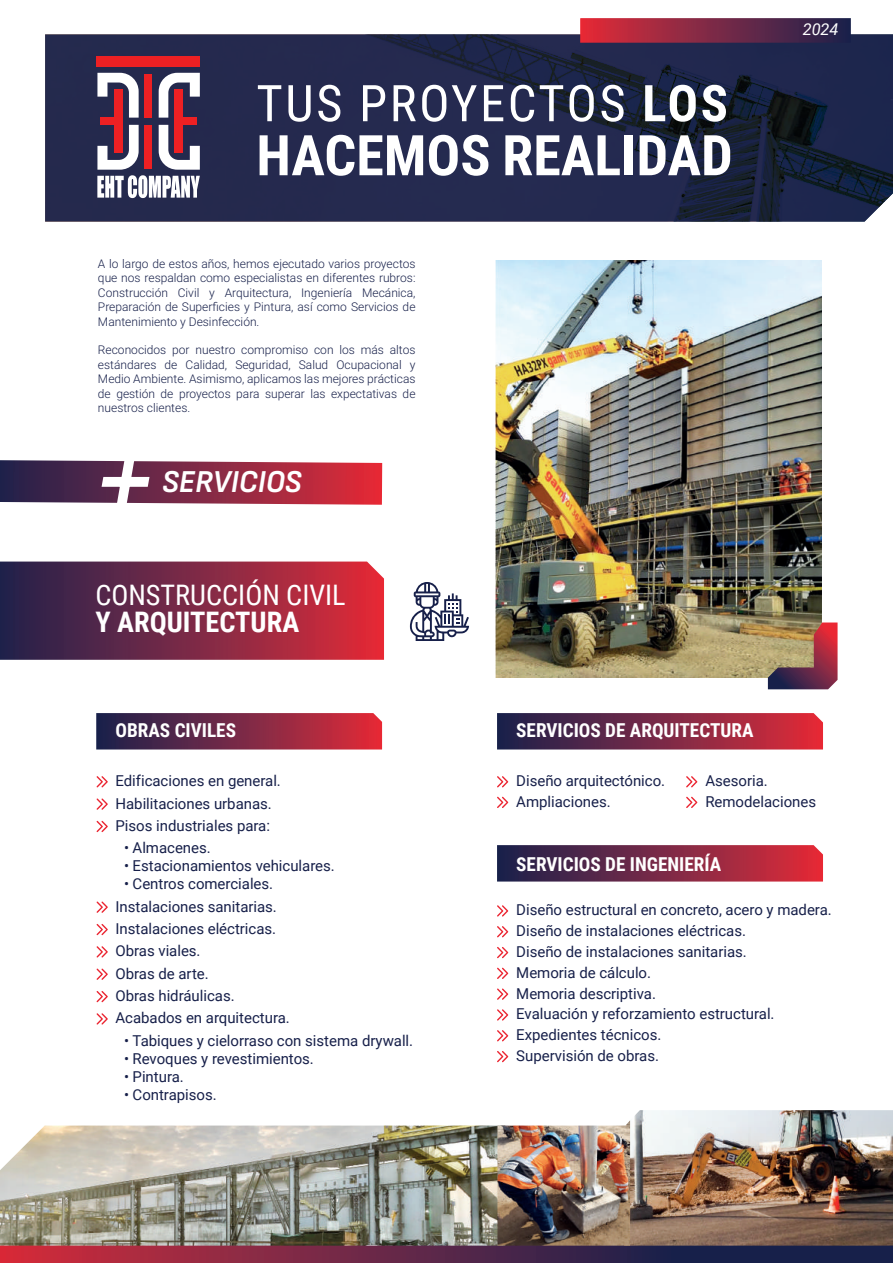
<style>
.page{position:relative;width:893px;height:1263px;background:#fff}
.page>*{position:absolute;margin:0;border:0;box-sizing:border-box;transform-origin:0 0}
.t1{font:italic 116.1px "Roboto Condensed";color:#fff}
.t2{font:700 56.1px "Roboto Condensed";color:#fff}
.t3{font:50.7px "Roboto Condensed";letter-spacing:.05em;color:#fff}
.t4{font:italic semi-condensed 31.8px "Sofia Sans";color:#fff}
.t5{font:28.35px "Roboto Condensed";color:#fff}
.t6{font:700 28.35px "Roboto Condensed";color:#fff}
.t7{font:700 19.2px "Roboto Condensed";color:#fff}
.t8{font:italic 16.35px "Roboto";color:#fff}
.t9{font:15px/20.9px "Roboto";color:#17204a}
.t10{font:300 12px/14.4px "Roboto";color:#17204a;text-align:justify}
.s1{font-weight:700}
</style>
<div class="page">
<svg style="left:0;top:1245px;width:893px;height:18px;background:#5f2847"></svg>
<svg style="left:0;top:561px;width:384px;height:99px;background:#7f2a46"></svg>
<svg style="left:96px;top:713px;width:286px;height:36px;background:#7c2945"></svg>
<svg style="left:0;top:460px;width:382px;height:45px;background:#883751"></svg>
<svg style="left:497px;top:713px;width:326px;height:36px;background:#7c2845"></svg>
<svg style="left:497px;top:845px;width:326px;height:36px;background:#7c2945"></svg>
<img style="left:45px;top:34px;width:848px;height:188px">
<svg style="left:580px;top:18px;width:271px;height:25px;background:#7c2845"></svg>
<img style="left:0;top:1125px;width:497px;height:120px">
<img style="left:630px;top:1110px;width:263px;height:135px">
<img style="left:497px;top:1120px;width:133px;height:125px">
<div style="left:97px;top:56px;width:103px;height:11px;background:#ed2023"></div>
<div style="left:145px;top:74px;width:7px;height:44px;background:#ed2023"></div>
<svg style="left:97px;top:73px;width:42px;height:45px"></svg>
<div style="left:100px;top:118px;width:23px;height:7px;background:#ed2023"></div>
<div style="left:114px;top:90px;width:9px;height:35px;background:#ed2023"></div>
<svg style="left:159px;top:73px;width:41px;height:45px"></svg>
<div style="left:175px;top:118px;width:22px;height:7px;background:#ed2023"></div>
<div style="left:175px;top:90px;width:8px;height:35px;background:#ed2023"></div>
<svg style="left:97px;top:125px;width:103px;height:73px"></svg>
<img style="left:495px;top:260px;width:327px;height:417px">
<svg style="left:497px;top:776px;width:11px;height:11px"></svg>
<svg style="left:497px;top:797px;width:11px;height:11px"></svg>
<svg style="left:686px;top:776px;width:11px;height:11px"></svg>
<svg style="left:686px;top:797px;width:11px;height:11px"></svg>
<svg style="left:497px;top:905px;width:11px;height:12px"></svg>
<svg style="left:497px;top:926px;width:11px;height:11px"></svg>
<svg style="left:497px;top:947px;width:11px;height:11px"></svg>
<svg style="left:497px;top:968px;width:11px;height:11px"></svg>
<svg style="left:497px;top:988px;width:11px;height:12px"></svg>
<svg style="left:497px;top:1009px;width:11px;height:12px"></svg>
<svg style="left:497px;top:1030px;width:11px;height:11px"></svg>
<svg style="left:497px;top:1051px;width:11px;height:11px"></svg>
<svg style="left:96px;top:776px;width:12px;height:11px"></svg>
<svg style="left:96px;top:901px;width:12px;height:12px"></svg>
<svg style="left:96px;top:924px;width:12px;height:11px"></svg>
<svg style="left:96px;top:946px;width:12px;height:11px"></svg>
<svg style="left:96px;top:968px;width:12px;height:12px"></svg>
<svg style="left:96px;top:991px;width:12px;height:11px"></svg>
<svg style="left:96px;top:1013px;width:12px;height:12px"></svg>
<svg style="left:96px;top:821px;width:12px;height:11px"></svg>
<svg style="left:96px;top:798px;width:12px;height:12px"></svg>
<svg style="left:410px;top:582px;width:59px;height:59px"></svg>
<svg style="left:768px;top:622px;width:69px;height:67px;background:#956056"></svg>
<h3 class="t3" style="left:256px;top:68px;width:473px">TUS PROYECTOS <span class="s1">LOS</span></h3>
<h2 class="t2" style="left:256px;top:116px;width:478px">HACEMOS REALIDAD</h2>
<p class="t10" style="left:98px;top:256px;width:319px">A lo largo de estos años, hemos ejecutado varios proyectos que nos respaldan como especialistas en diferentes rubros:<br>Construcción Civil y Arquitectura, Ingeniería Mecánica, Preparación de Superficies y Pintura, así como Servicios de Mantenimiento y Desinfección.</p>
<p class="t10" style="left:98px;top:342px;width:319px">Reconocidos por nuestro compromiso con los más altos estándares de Calidad, Seguridad, Salud Ocupacional y Medio Ambiente. Asimismo, aplicamos las mejores prácticas de gestión de proyectos para superar las expectativas de nuestros clientes.</p>
<h1 class="t1" style="left:97px;top:399px;width:57px">+</h1>
<h3 class="t4" style="left:162px;top:464px;width:141px">SERVICIOS</h3>
<h3 class="t5" style="left:95px;top:575px;width:252px">CONSTRUCCIÓN CIVIL</h3>
<h3 class="t6" style="left:95px;top:602px;width:205px">Y ARQUITECTURA</h3>
<p class="t8" style="left:803px;top:17px;width:37px">2024</p>
<p class="t7" style="left:115px;top:717px;width:122px">OBRAS CIVILES</p>
<p class="t9" style="left:115px;top:770px;width:167px">Edificaciones en general.</p>
<p class="t9" style="left:115px;top:792px;width:158px">Habilitaciones urbanas.</p>
<p class="t9" style="left:115px;top:814px;width:156px">Pisos industriales para:</p>
<p class="t9" style="left:124px;top:837px;width:88px">• Almacenes.</p>
<p class="t9" style="left:124px;top:855px;width:212px">• Estacionamientos vehiculares.</p>
<p class="t9" style="left:124px;top:873px;width:151px">• Centros comerciales.</p>
<p class="t9" style="left:115px;top:894px;width:176px;line-height:22.4px">Instalaciones sanitarias.<br>Instalaciones eléctricas.<br>Obras viales.<br>Obras de arte.<br>Obras hidráulicas.<br>Acabados en arquitectura.</p>
<p class="t9" style="left:124px;top:1029px;width:291px">• Tabiques y cielorraso con sistema drywall.</p>
<p class="t9" style="left:124px;top:1047px;width:191px">• Revoques y revestimientos.</p>
<p class="t9" style="left:124px;top:1065px;width:61px">• Pintura.</p>
<p class="t9" style="left:124px;top:1083px;width:94px">• Contrapisos.</p>
<p class="t7" style="left:516px;top:717px;width:239px">SERVICIOS DE ARQUITECTURA</p>
<p class="t9" style="left:516px;top:770px;width:150px">Diseño arquitectónico.<br>Ampliaciones.</p>
<p class="t9" style="left:705px;top:770px;width:112px">Asesoria.<br>Remodelaciones</p>
<p class="t7" style="left:516px;top:850px;width:207px">SERVICIOS DE INGENIERÍA</p>
<p class="t9" style="left:516px;top:899px;width:317px">Diseño estructural en concreto, acero y madera.<br>Diseño de instalaciones eléctricas.<br>Diseño de instalaciones sanitarias.<br>Memoria de cálculo.<br>Memoria descriptiva.<br>Evaluación y reforzamiento estructural.<br>Expedientes técnicos.<br>Supervisión de obras.</p>
</div>
